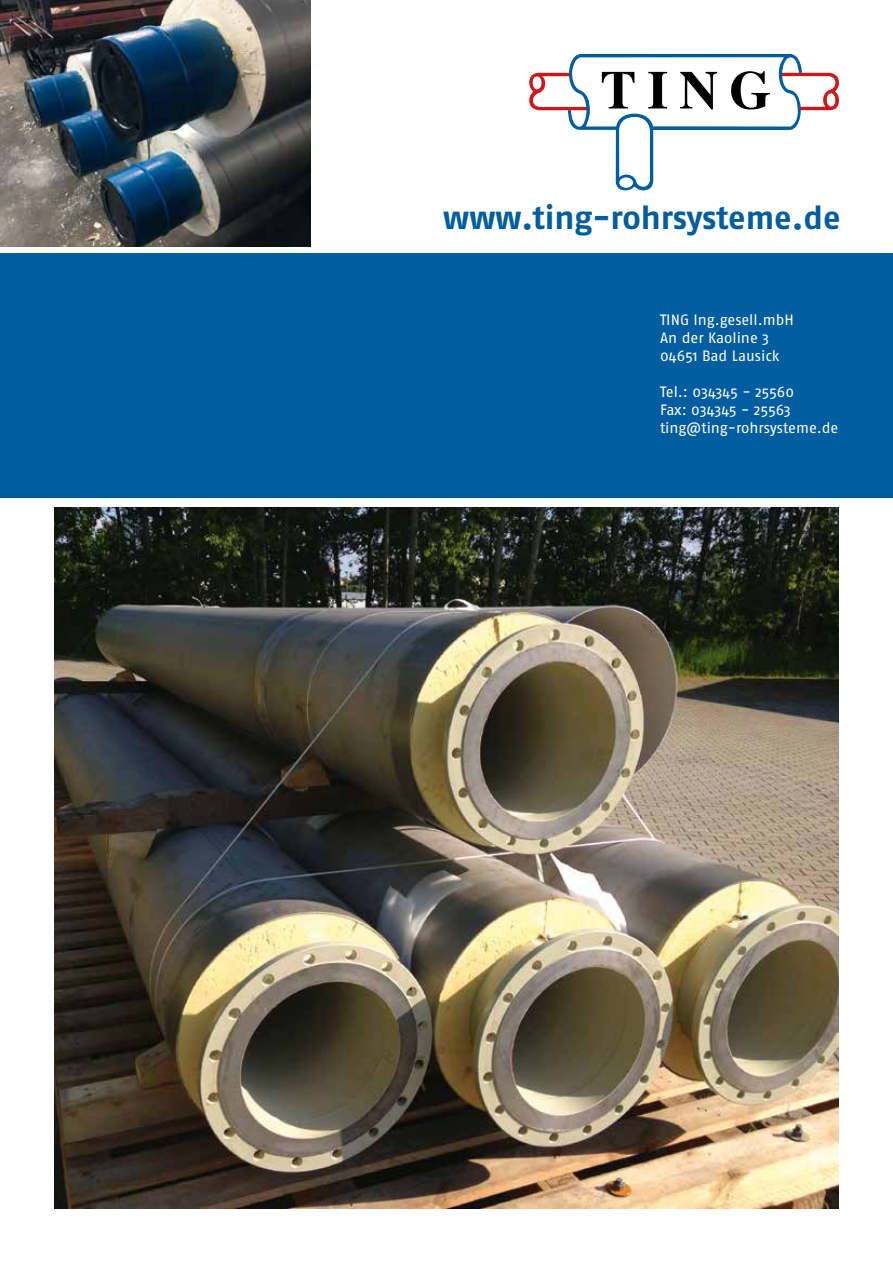
<style>
.page{position:relative;width:893px;height:1263px;background:#fff}
.page>*{position:absolute;margin:0;border:0;box-sizing:border-box;transform-origin:0 0}
.t1{font:700 54.15px "Times";color:#000}
.t2{font:700 32.7px "Fago No";color:#005d9f}
.t3{font:15px/18px "Fago No";letter-spacing:-.005em;color:#fff}
</style>
<div class="page">
<img style="left:55px;top:507px;width:783px;height:702px">
<div style="left:0;top:254px;width:893px;height:244px;background:#005d9f"></div>
<img style="left:0;top:0;width:310px;height:246px">
<svg style="left:529px;top:54px;width:310px;height:136px"></svg>
<div style="left:619px;top:177px;width:14px;height:11px;background:#fff;border-radius:50%"></div>
<h1 class="t1" style="left:600px;top:38px;width:172px">TING</h1>
<h2 class="t2" style="left:443px;top:198px;width:399px">www.ting-rohrsysteme.de</h2>
<p class="t3" style="left:660px;top:310px;width:135px">TING Ing.gesell.mbH<br>An der Kaoline 3<br>04651 Bad Lausick</p>
<p class="t3" style="left:660px;top:382px;width:180px">Tel.: 034345 - 25560<br>Fax: 034345 - 25563 ting@ting-rohrsysteme.de</p>
</div>
